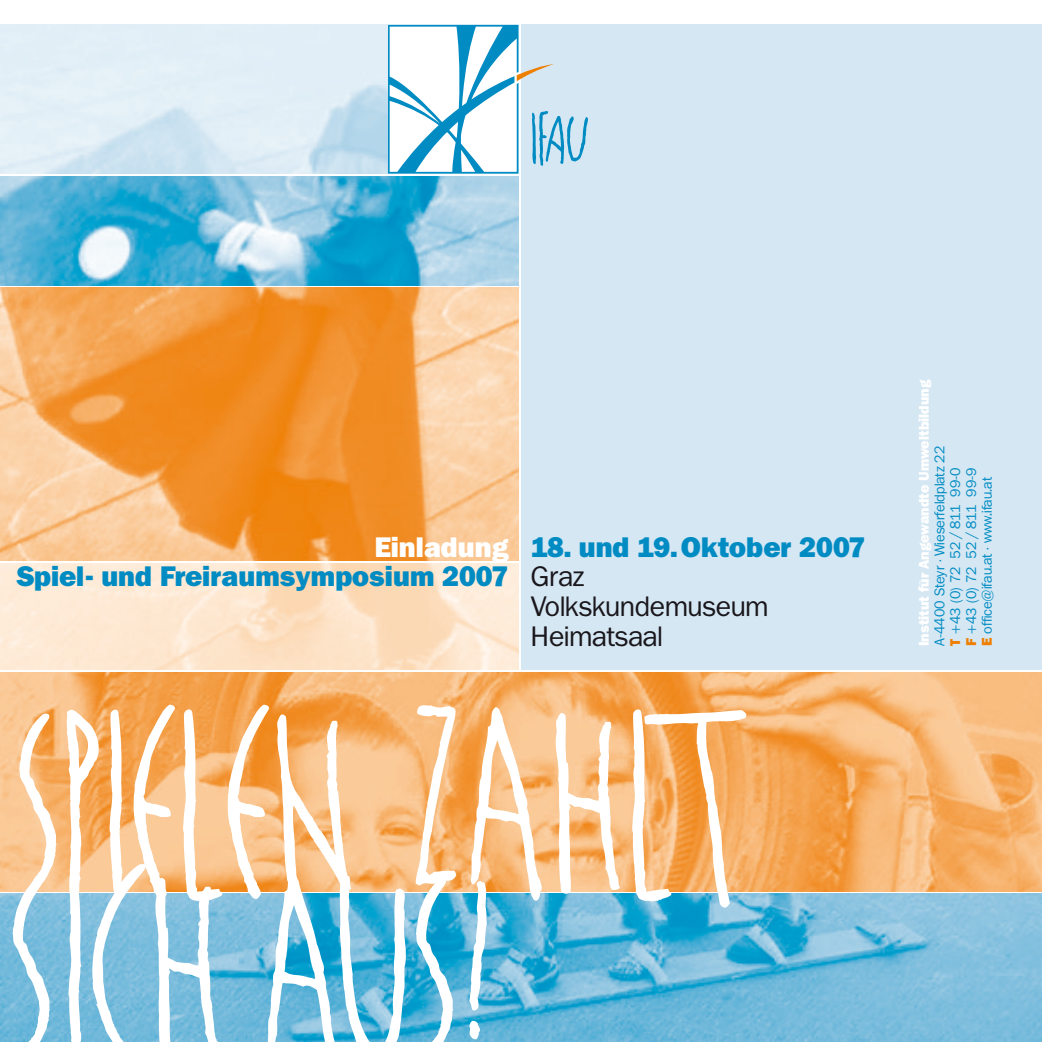
<style>
.page{position:relative;width:1042px;height:1042px;background:#fff}
.page>*{position:absolute;margin:0;border:0;box-sizing:border-box;transform-origin:0 0}
.t1{font:700 210px "Las Bonitas";color:#fff}
.t2{font:800 28px "Franklin ITCBQ";color:#008bc3}
.t3{font:28px/29.8px "Franklin ITCBQ";color:#1a171c}
.t4{font:800 28px "Franklin ITCBQ";color:#fff}
.t5{font:14px/15.8px "Franklin ITCBQ";color:#008bc3}
.t6{font:800 14px "Franklin ITCBQ";color:#fff}
.s1{font-weight:800;color:#ee7f00}
</style>
<div class="page">
<img style="left:0;top:893px;width:1042px;height:149px">
<svg style="left:0;top:672px;width:1042px;height:220px;background:#f6b36d"></svg>
<div style="left:521px;top:25px;width:521px;height:645px;background:#d5e7f3"></div>
<svg style="left:388px;top:25px;width:200px;height:149px"></svg>
<img style="left:0;top:176px;width:518px;height:109px">
<img style="left:0;top:288px;width:518px;height:273px">
<h2 class="t4" style="left:374px;top:531px;width:136px">Einladung</h2>
<h2 class="t2" style="left:16px;top:561px;width:494px">Spiel- und Freiraumsymposium 2007</h2>
<h2 class="t2" style="left:531px;top:531px;width:336px">18. und 19.Oktober 2007</h2>
<h2 class="t3" style="left:531px;top:562px;width:239px">Graz<br>Volkskundemuseum<br>Heimatsaal</h2>
<h1 class="t1" style="left:15px;top:671px;width:721px">SPIELEN ZAHLT</h1>
<h1 class="t1" style="left:8px;top:835px;width:484px">SICH AUS!</h1>
<p class="t6" style="left:916px;top:646px;width:268px;rotate:-90deg">Institut für Angewandte Umweltbildung</p>
<p class="t5" style="left:932px;top:646px;width:202px;rotate:-90deg">A-4400 Steyr · Wieserfeldplatz 22<br><span class="s1">T</span> +43 (0) 72 52 / 811 99-0<br><span class="s1">F</span> +43 (0) 72 52 / 811 99-9<br><span class="s1">E</span> office@ifau.at · www.ifau.at</p>
</div>
